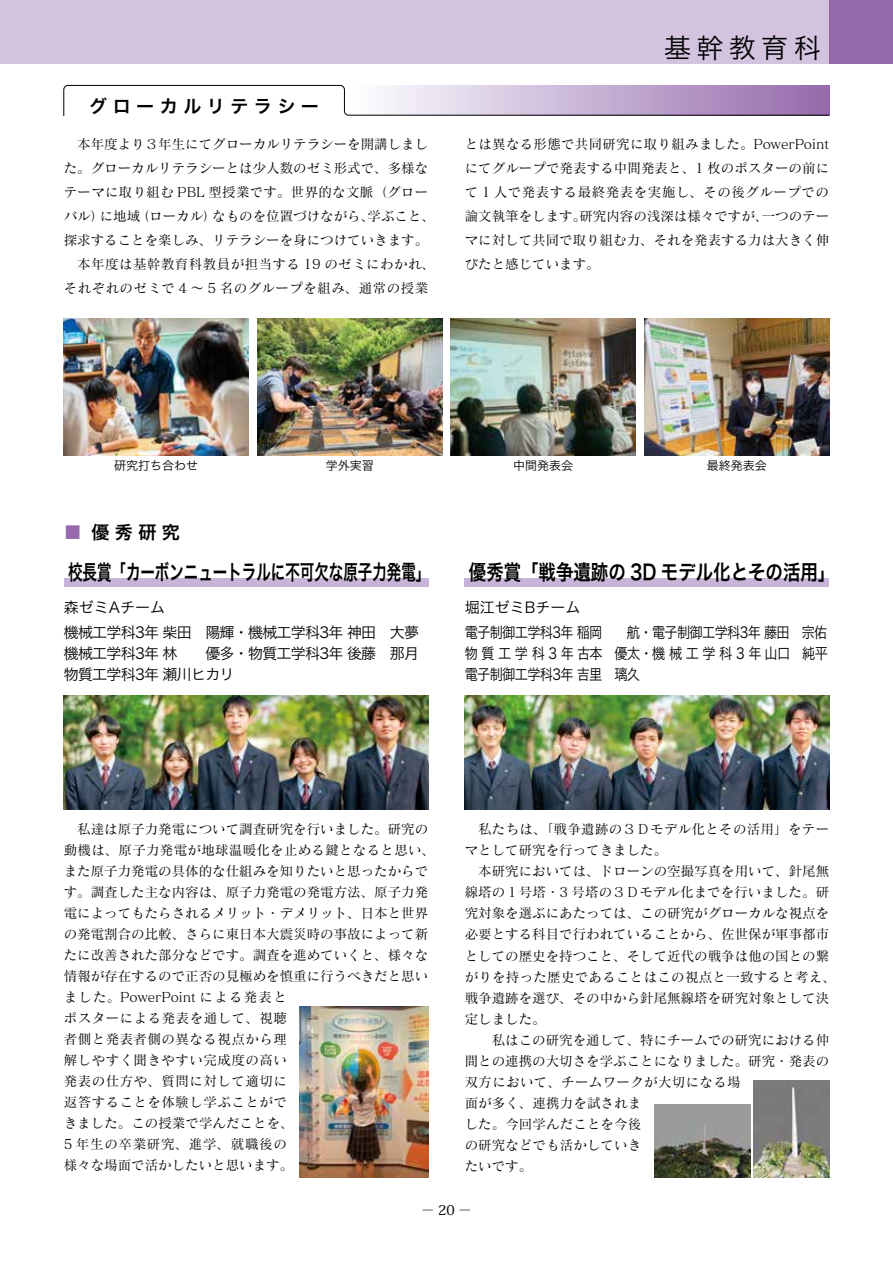
<style>
.page{position:relative;width:893px;height:1263px;background:#fff}
.page>*{position:absolute;margin:0;border:0;box-sizing:border-box;transform-origin:0 0}
.t1{font:27px "Hira Kaku Pro W3";letter-spacing:.2em;color:#000}
.t2{font:21px "Hira Kaku Pro W6";color:#000;scale:.69 1}
.t3{font:21px "Hira Kaku Pro W6";color:#000;scale:.83 1}
.t4{font:18px "Hira Kaku Pro W6";letter-spacing:.305em;color:#000}
.t5{font:15px/21px "Hira Kaku Pro W3";letter-spacing:-.05em;color:#000;text-align:justify;scale:.88 1}
.t6{font:15px/21px "Hira Kaku Pro W3";letter-spacing:-.05em;color:#000;text-align:justify}
.t7{font:15px "Hira Kaku Pro W3";color:#000}
.t8{font:13.5px/21px "Matisse Pro M";color:#000}
.t9{font:13.5px/21px "Matisse Pro M";letter-spacing:.02em;color:#000}
.t10{font:13.5px "Matisse Pro M";letter-spacing:.035em;color:#000}
.t11{font:500 13.5px "Koz Min Pro";color:#000}
.t12{font:12px "Hira Kaku Pro W3";color:#000}
.s1{color:#9569ab}
</style>
<div class="page">
<div style="left:0;top:0;width:893px;height:64px;background:#d3c3df"></div>
<div style="left:829px;top:0;width:64px;height:64px;background:#9569ab"></div>
<div style="left:64px;top:578px;width:364px;height:9px;background:#c8b4d6"></div>
<div style="left:465px;top:578px;width:364px;height:9px;background:#c8b4d6"></div>
<svg style="left:63px;top:85px;width:767px;height:31px"></svg>
<img style="left:64px;top:319px;width:185px;height:136px">
<img style="left:257px;top:319px;width:185px;height:136px">
<img style="left:451px;top:319px;width:185px;height:136px">
<img style="left:644px;top:319px;width:185px;height:136px">
<img style="left:300px;top:1006px;width:128px;height:172px">
<img style="left:654px;top:1105px;width:96px;height:73px">
<img style="left:754px;top:1080px;width:75px;height:98px">
<img style="left:64px;top:695px;width:364px;height:115px">
<img style="left:465px;top:695px;width:364px;height:115px">
<h3 class="t4" style="left:89px;top:90px;width:231px">グローカルリテラシー</h3>
<p class="t8" style="left:77px;top:133px;width:353px">本年度より３年生にてグローカルリテラシーを開講しまし</p>
<p class="t8" style="left:64px;top:157px;width:366px">た。グローカルリテラシーとは少人数のゼミ形式で、多様な</p>
<p class="t9" style="left:64px;top:181px;width:366px">テーマに取り組む PBL 型授業です。世界的な文脈（グロー</p>
<p class="t8" style="left:64px;top:205px;width:373px">バル）に地域（ローカル）なものを位置づけながら、学ぶこと、</p>
<p class="t8" style="left:64px;top:229px;width:366px">探求することを楽しみ、リテラシーを身につけていきます。</p>
<p class="t10" style="left:77px;top:255px;width:359px">本年度は基幹教育科教員が担当する 19 のゼミにわかれ、</p>
<p class="t10" style="left:64px;top:279px;width:366px">それぞれのゼミで 4 ～ 5 名のグループを組み、通常の授業</p>
<h1 class="t1" style="left:664px;top:24px;width:158px">基幹教育科</h1>
<p class="t8" style="left:465px;top:131px;width:366px;line-height:24px;text-align:justify">とは異なる形態で共同研究に取り組みました。PowerPointにてグループで発表する中間発表と、1 枚のポスターの前にて 1 人で発表する最終発表を実施し、その後グループでの論文執筆をします。研究内容の浅深は様々ですが、一つのテーマに対して共同で取り組む力、それを発表する力は大きく伸びたと感じています。</p>
<p class="t12" style="left:114px;top:455px;width:85px">研究打ち合わせ</p>
<p class="t12" style="left:326px;top:455px;width:49px">学外実習</p>
<p class="t12" style="left:513px;top:455px;width:61px">中間発表会</p>
<p class="t12" style="left:707px;top:455px;width:61px">最終発表会</p>
<h3 class="t4" style="left:64px;top:516px;width:117px"><span class="s1">■</span> 優秀研究</h3>
<h2 class="t2" style="left:68px;top:553px;width:527px">校長賞「カーボンニュートラルに不可欠な原子力発電」</h2>
<h2 class="t3" style="left:469px;top:553px;width:443px">優秀賞「戦争遺跡の 3D モデル化とその活用」</h2>
<p class="t7" style="left:64px;top:594px;width:103px">森ゼミAチーム</p>
<p class="t7" style="left:465px;top:594px;width:117px">堀江ゼミBチーム</p>
<p class="t6" style="left:64px;top:621px;width:357px">機械工学科3年 柴田　陽輝・機械工学科3年 神田　大夢機械工学科3年 林　　優多・物質工学科3年 後藤　那月物質工学科3年 瀬川ヒカリ</p>
<p class="t5" style="left:465px;top:621px;width:414px">電子制御工学科3年 稲岡　　航・電子制御工学科3年 藤田　宗佑物質工学科3年 古本　優太・機械工学科3年 山口　純平電子制御工学科3年 吉里　璃久</p>
<p class="t8" style="left:64px;top:818px;width:373px;text-indent:14px">私達は原子力発電について調査研究を行いました。研究の動機は、原子力発電が地球温暖化を止める鍵となると思い、また原子力発電の具体的な仕組みを知りたいと思ったからです。調査した主な内容は、原子力発電の発電方法、原子力発電によってもたらされるメリット・デメリット、日本と世界の発電割合の比較、さらに東日本大震災時の事故によって新たに改善された部分などです。調査を進めていくと、様々な情報が存在するので正否の見極めを慎重に行うべきだと思いました。PowerPoint による発表と<br>ポスターによる発表を通して、視聴<br>者側と発表者側の異なる視点から理<br>解しやすく聞きやすい完成度の高い<br>発表の仕方や、質問に対して適切に<br>返答することを体験し学ぶことがで<br>きました。この授業で学んだことを、<br>5 年生の卒業研究、進学、就職後の<br>様々な場面で活かしたいと思います。</p>
<p class="t9" style="left:465px;top:818px;width:366px;text-indent:14px">私たちは、「戦争遺跡の３Ｄモデル化とその活用」をテーマとして研究を行ってきました。</p>
<p class="t8" style="left:465px;top:860px;width:373px;text-indent:14px">本研究においては、ドローンの空撮写真を用いて、針尾無線塔の１号塔・3 号塔の３Ｄモデル化までを行いました。研究対象を選ぶにあたっては、この研究がグローカルな視点を必要とする科目で行われていることから、佐世保が軍事都市としての歴史を持つこと、そして近代の戦争は他の国との繋がりを持った歴史であることはこの視点と一致すると考え、戦争遺跡を選び、その中から針尾無線塔を研究対象として決定しました。</p>
<p class="t8" style="left:465px;top:1029px;width:366px;text-indent:14px">　私はこの研究を通して、特にチームでの研究における仲間との連携の大切さを学ぶことになりました。研究・発表の双方において、チームワークが大切になる場<br>面が多く、連携力を試されま<br>した。今回学んだことを今後<br>の研究などでも活かしていき<br>たいです。</p>
<p class="t11" style="left:421px;top:1201px;width:52px">−20−</p>
</div>
